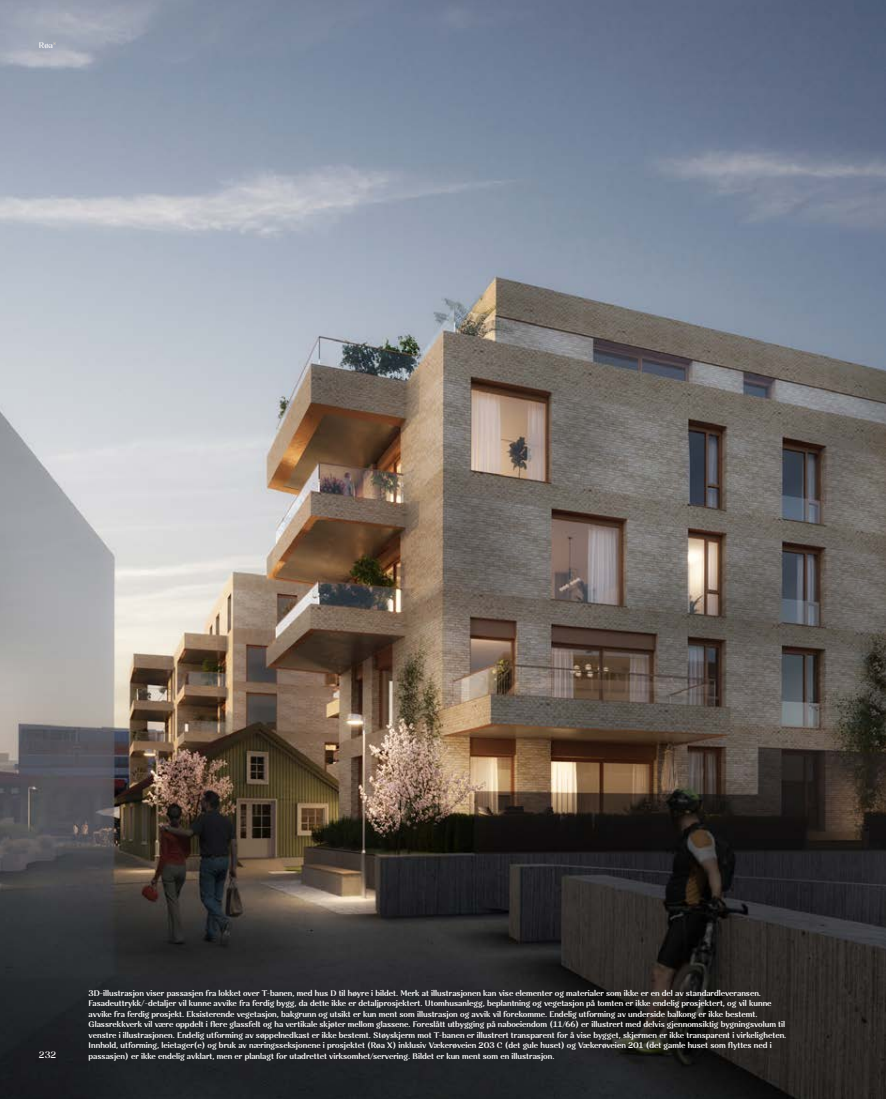
<style>
.page{position:relative;width:886px;height:1099px;background:#fff}
.page>*{position:absolute;margin:0;border:0;box-sizing:border-box;transform-origin:0 0}
.t1{font:500 10px "Rossanova";color:#fff}
.t2{font:600 8.75px/10.5px "Rossanova Text";color:#fff}
.t3{font:500 8.75px "Rossanova";color:#fff}
</style>
<div class="page">
<img style="left:0;top:0;width:886px;height:1098px">
<p class="t3" style="left:39px;top:39px;width:15px">Røa</p>
<p class="t2" style="left:89px;top:987px;width:699px">3D-illustrasjon viser passasjen fra lokket over T-banen, med hus D til høyre i bildet. Merk at illustrasjonen kan vise elementer og materialer som ikke er en del av standardleveransen.<br>Fasadeuttrykk/-detaljer vil kunne avvike fra ferdig bygg, da dette ikke er detaljprosjektert. Utomhusanlegg, beplantning og vegetasjon på tomten er ikke endelig prosjektert, og vil kunne avvike fra ferdig prosjekt. Eksisterende vegetasjon, bakgrunn og utsikt er kun ment som illustrasjon og avvik vil forekomme. Endelig utforming av underside balkong er ikke bestemt.<br>Glassrekkverk vil være oppdelt i flere glassfelt og ha vertikale skjøter mellom glassene. Foreslått utbygging på naboeiendom (11/66) er illustrert med delvis gjennomsiktig bygningsvolum til venstre i illustrasjonen. Endelig utforming av søppelnedkast er ikke bestemt. Støyskjerm mot T-banen er illustrert transparent for å vise bygget, skjermen er ikke transparent i virkeligheten.<br>Innhold, utforming, leietager(e) og bruk av næringsseksjonene i prosjektet (Røa X) inklusiv Vækerøveien 203 C (det gule huset) og Vækerøveien 201 (det gamle huset som flyttes ned i</p>
<p class="t1" style="left:39px;top:1048px;width:18px">232</p>
<p class="t2" style="left:89px;top:1050px;width:467px">passasjen) er ikke endelig avklart, men er planlagt for utadrettet virksomhet/servering. Bildet er kun ment som en illustrasjon.</p>
</div>
